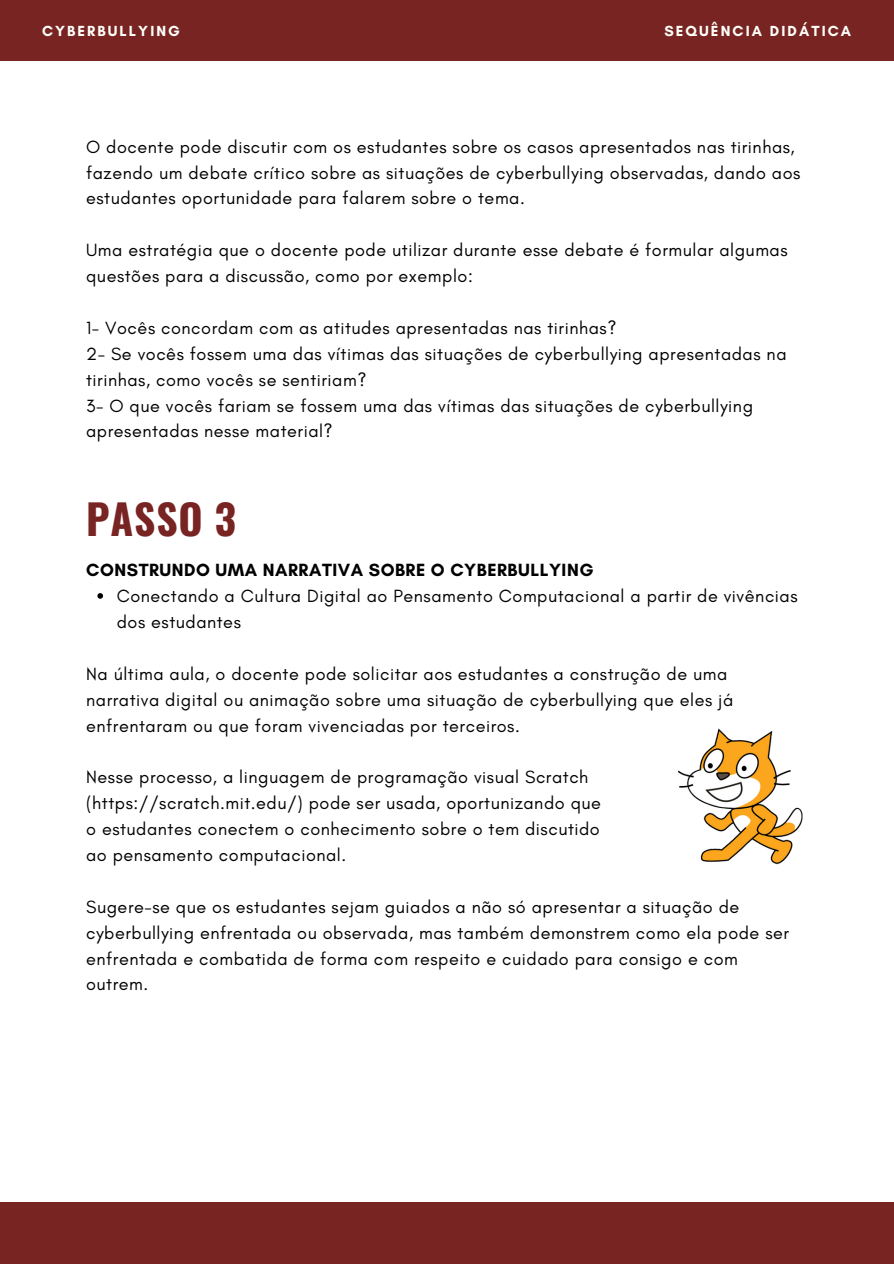
<style>
.page{position:relative;width:894px;height:1264px;background:#fff}
.page>*{position:absolute;margin:0;border:0;box-sizing:border-box;transform-origin:0 0}
.t1{font:700 41.4px "Oswald";letter-spacing:.02em;color:#772423}
.t2{font:18px/25.8px "Glacial Indifference";letter-spacing:.03em;color:#000}
.t3{font:700 18px "Glacial Indifference";letter-spacing:.03em;color:#000}
.t4{font:700 14.85px "Glacial Indifference";letter-spacing:.14em;color:#fffff9}
</style>
<div class="page">
<div style="left:0;top:0;width:893px;height:60px;background:#772423"></div>
<div style="left:0;top:1202px;width:893px;height:61px;background:#772423"></div>
<img style="left:678px;top:728px;width:125px;height:137px">
<svg style="left:97px;top:593px;width:6px;height:5px"></svg>
<h3 class="t4" style="left:42px;top:22px;width:139px">CYBERBULLYING</h3>
<h3 class="t4" style="left:664px;top:22px;width:188px">SEQUÊNCIA DIDÁTICA</h3>
<p class="t2" style="left:86px;top:133px;width:715px">O docente pode discutir com os estudantes sobre os casos apresentados nas tirinhas, fazendo um debate crítico sobre as situações de cyberbullying observadas, dando aos estudantes oportunidade para falarem sobre o tema.</p>
<p class="t2" style="left:86px;top:237px;width:702px">Uma estratégia que o docente pode utilizar durante esse debate é formular algumas questões para a discussão, como por exemplo:</p>
<p class="t2" style="left:86px;top:315px;width:701px">1- Vocês concordam com as atitudes apresentadas nas tirinhas?<br>2- Se vocês fossem uma das vítimas das situações de cyberbullying apresentadas na tirinhas, como vocês se sentiriam?<br>3- O que vocês fariam se fossem uma das vítimas das situações de cyberbullying apresentadas nesse material?</p>
<h3 class="t1" style="left:86px;top:487px;width:151px">PASSO 3</h3>
<h1 class="t3" style="left:86px;top:559px;width:508px">CONSTRUNDO UMA NARRATIVA SOBRE O CYBERBULLYING</h1>
<h2 class="t2" style="left:117px;top:583px;width:682px">Conectando a Cultura Digital ao Pensamento Computacional a partir de vivências dos estudantes</h2>
<p class="t2" style="left:86px;top:660px;width:648px">Na última aula, o docente pode solicitar aos estudantes a construção de uma narrativa digital ou animação sobre uma situação de cyberbullying que eles já enfrentaram ou que foram vivenciadas por terceiros.</p>
<h3 class="t2" style="left:86px;top:764px;width:516px">Nesse processo, a linguagem de programação visual Scratch (https://scratch.mit.edu/) pode ser usada, oportunizando que o estudantes conectem o conhecimento sobre o tem discutido ao pensamento computacional.</h3>
<h3 class="t2" style="left:86px;top:893px;width:704px">Sugere-se que os estudantes sejam guiados a não só apresentar a situação de cyberbullying enfrentada ou observada, mas também demonstrem como ela pode ser enfrentada e combatida de forma com respeito e cuidado para consigo e com outrem.</h3>
</div>
